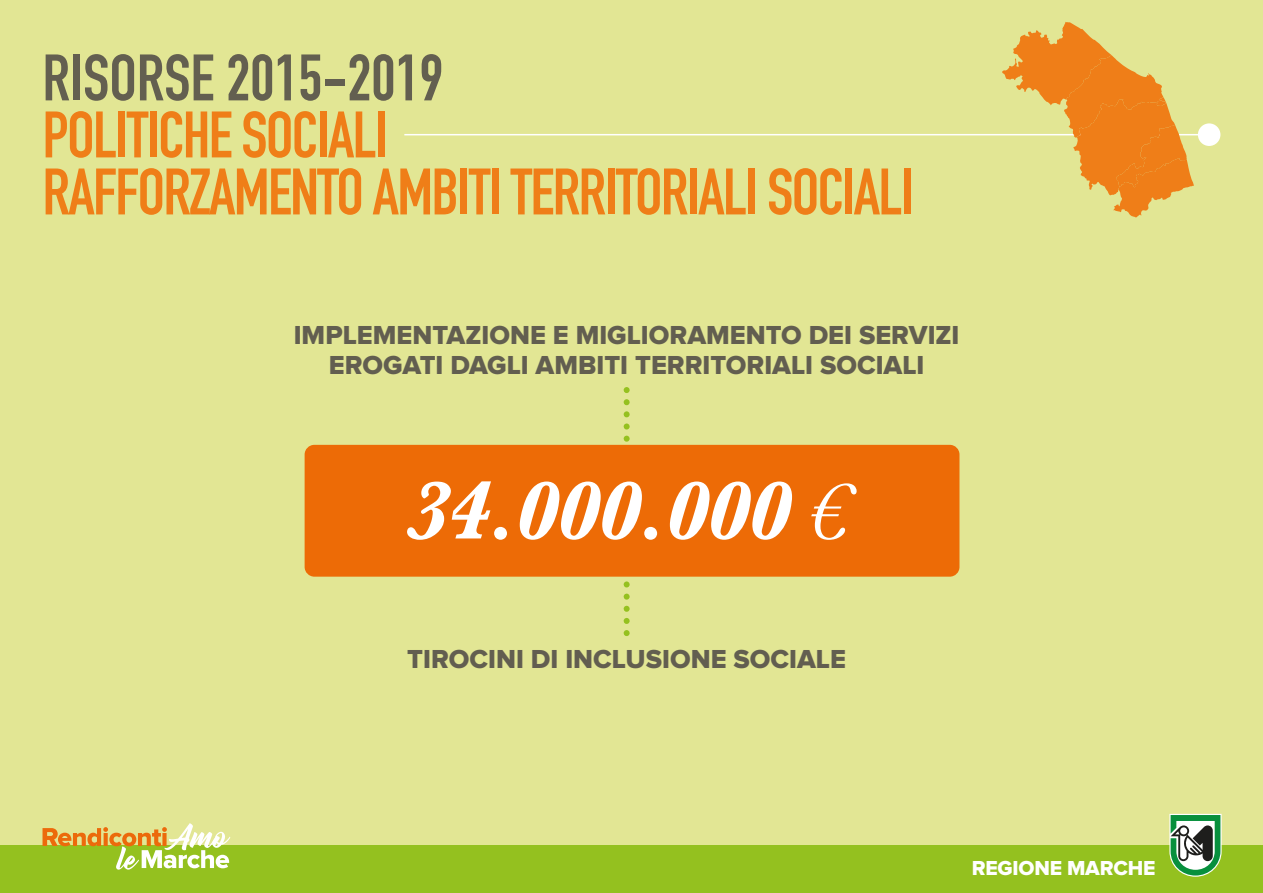
<style>
.page{position:relative;width:1263px;height:893px;background:#e2e694}
.page>*{position:absolute;margin:0;border:0;box-sizing:border-box;transform-origin:0 0}
.t1{font:italic 700 84px "Baskerville";letter-spacing:-.03em;color:#fff}
.t2{font:64.5px/57px "DIN Engschrift Std";letter-spacing:-.025em;color:#ef7e18}
.t3{font:64.5px "DIN Engschrift Std";color:#635f50}
.t4{font:27px/30px "Proxima Nova Extrabld";color:#625e50;text-align:center}
.t5{font:21px "Proxima Nova Extrabld";letter-spacing:-.01em;color:#fff}
.s1{font-weight:400}
</style>
<div class="page">
<div style="left:0;top:846px;width:1263px;height:47px;background:#94c11f"></div>
<svg style="left:1168px;top:813px;width:55px;height:64px;background:#7da97c"></svg>
<svg style="left:43px;top:823px;width:187px;height:47px"></svg>
<svg style="left:624px;top:390px;width:6px;height:245px"></svg>
<div style="left:305px;top:445px;width:654px;height:132px;background:#ed6b06;border-radius:10px"></div>
<hr style="left:404px;top:134px;width:806px;height:1px;background:#fff">
<div style="left:1198px;top:123px;width:22px;height:23px;background:#fff;border-radius:50%"></div>
<svg style="left:1002px;top:22px;width:192px;height:196px"></svg>
<h2 class="t3" style="left:43px;top:40px;width:402px">RISORSE 2015-2019</h2>
<h2 class="t2" style="left:43px;top:107px;width:873px">POLITICHE SOCIALI<br>RAFFORZAMENTO AMBITI TERRITORIALI SOCIALI</h2>
<p class="t4" style="left:294px;top:321px;width:667px">IMPLEMENTAZIONE E MIGLIORAMENTO DEI SERVIZI<br>EROGATI DAGLI AMBITI TERRITORIALI SOCIALI</p>
<h1 class="t1" style="left:405px;top:453px;width:445px">34.000.000 <span class="s1">€</span></h1>
<p class="t4" style="left:407px;top:646px;width:440px">TIROCINI DI INCLUSIONE SOCIALE</p>
<p class="t5" style="left:972px;top:858px;width:185px">REGIONE MARCHE</p>
</div>
